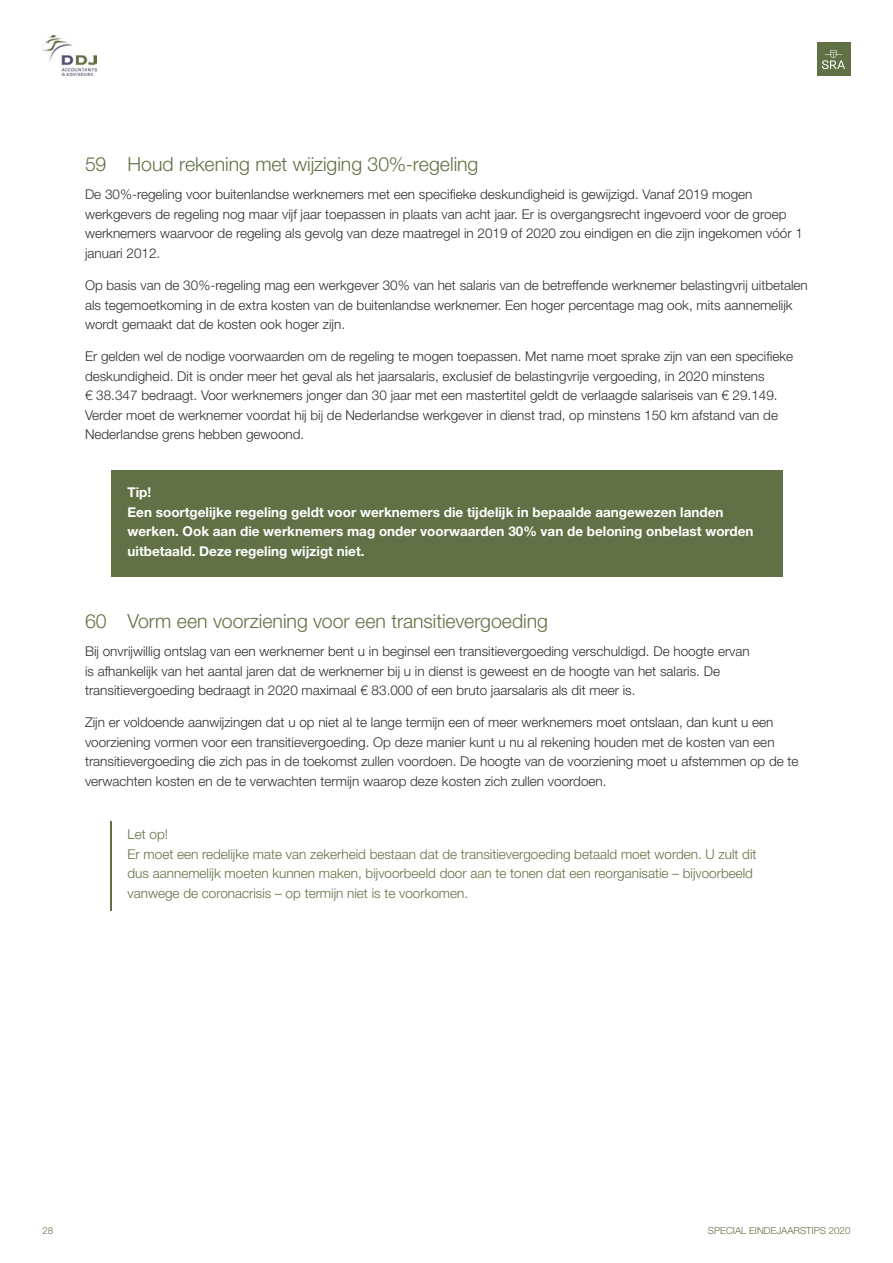
<style>
.page{position:relative;width:893px;height:1263px;background:#fff}
.page>*{position:absolute;margin:0;border:0;box-sizing:border-box;transform-origin:0 0}
.t1{font:300 19.5px "Helvetica Neue LT Std";letter-spacing:-.005em;color:#617145}
.t2{font:300 13.5px/19.5px "Helvetica Neue LT Std";color:#2f2f2f}
.t3{font:300 13.5px/19.5px "Helvetica Neue LT Std";color:#617145}
.t4{font:700 13.5px/19.5px "Helvetica Neue LT Std";color:#fff}
.t5{font:300 9.75px "Helvetica Neue LT Std";color:#617145}
</style>
<div class="page">
<div style="left:817px;top:43px;width:33px;height:33px;background:#617145"></div>
<svg style="left:822px;top:50px;width:23px;height:19px"></svg>
<img style="left:43px;top:35px;width:54px;height:41px">
<div style="left:111px;top:470px;width:671px;height:106px;background:#617145"></div>
<hr style="left:111px;top:821px;width:1px;height:89px;background:#617145">
<h1 class="t1" style="left:85px;top:152px;width:395px">59 Houd rekening met wijziging 30%-regeling</h1>
<p class="t2" style="left:85px;top:184px;width:719px">De 30%-regeling voor buitenlandse werknemers met een specifieke deskundigheid is gewijzigd. Vanaf 2019 mogen werkgevers de regeling nog maar vijf jaar toepassen in plaats van acht jaar. Er is overgangsrecht ingevoerd voor de groep werknemers waarvoor de regeling als gevolg van deze maatregel in 2019 of 2020 zou eindigen en die zijn ingekomen vóór 1 januari 2012.</p>
<p class="t2" style="left:85px;top:275px;width:724px">Op basis van de 30%-regeling mag een werkgever 30% van het salaris van de betreffende werknemer belastingvrij uitbetalen als tegemoetkoming in de extra kosten van de buitenlandse werknemer. Een hoger percentage mag ook, mits aannemelijk wordt gemaakt dat de kosten ook hoger zijn.</p>
<p class="t2" style="left:85px;top:346px;width:710px">Er gelden wel de nodige voorwaarden om de regeling te mogen toepassen. Met name moet sprake zijn van een specifieke deskundigheid. Dit is onder meer het geval als het jaarsalaris, exclusief de belastingvrije vergoeding, in 2020 minstens<br>€ 38.347 bedraagt. Voor werknemers jonger dan 30 jaar met een mastertitel geldt de verlaagde salariseis van € 29.149.<br>Verder moet de werknemer voordat hij bij de Nederlandse werkgever in dienst trad, op minstens 150 km afstand van de Nederlandse grens hebben gewoond.</p>
<p class="t4" style="left:128px;top:482px;width:627px">Tip!<br>Een soortgelijke regeling geldt voor werknemers die tijdelijk in bepaalde aangewezen landen werken. Ook aan die werknemers mag onder voorwaarden 30% van de beloning onbelast worden uitbetaald. Deze regeling wijzigt niet.</p>
<h1 class="t1" style="left:85px;top:609px;width:464px">60 Vorm een voorziening voor een transitievergoeding</h1>
<p class="t2" style="left:85px;top:641px;width:666px">Bij onvrijwillig ontslag van een werknemer bent u in beginsel een transitievergoeding verschuldigd. De hoogte ervan is afhankelijk van het aantal jaren dat de werknemer bij u in dienst is geweest en de hoogte van het salaris. De transitievergoeding bedraagt in 2020 maximaal € 83.000 of een bruto jaarsalaris als dit meer is.</p>
<p class="t2" style="left:85px;top:712px;width:715px">Zijn er voldoende aanwijzingen dat u op niet al te lange termijn een of meer werknemers moet ontslaan, dan kunt u een voorziening vormen voor een transitievergoeding. Op deze manier kunt u nu al rekening houden met de kosten van een transitievergoeding die zich pas in de toekomst zullen voordoen. De hoogte van de voorziening moet u afstemmen op de te verwachten kosten en de te verwachten termijn waarop deze kosten zich zullen voordoen.</p>
<p class="t3" style="left:128px;top:824px;width:630px">Let op!<br>Er moet een redelijke mate van zekerheid bestaan dat de transitievergoeding betaald moet worden. U zult dit dus aannemelijk moeten kunnen maken, bijvoorbeeld door aan te tonen dat een reorganisatie – bijvoorbeeld vanwege de coronacrisis – op termijn niet is te voorkomen.</p>
<p class="t5" style="left:43px;top:1224px;width:12px">28</p>
<p class="t5" style="left:708px;top:1224px;width:144px">SPECIAL EINDEJAARSTIPS 2020</p>
</div>
